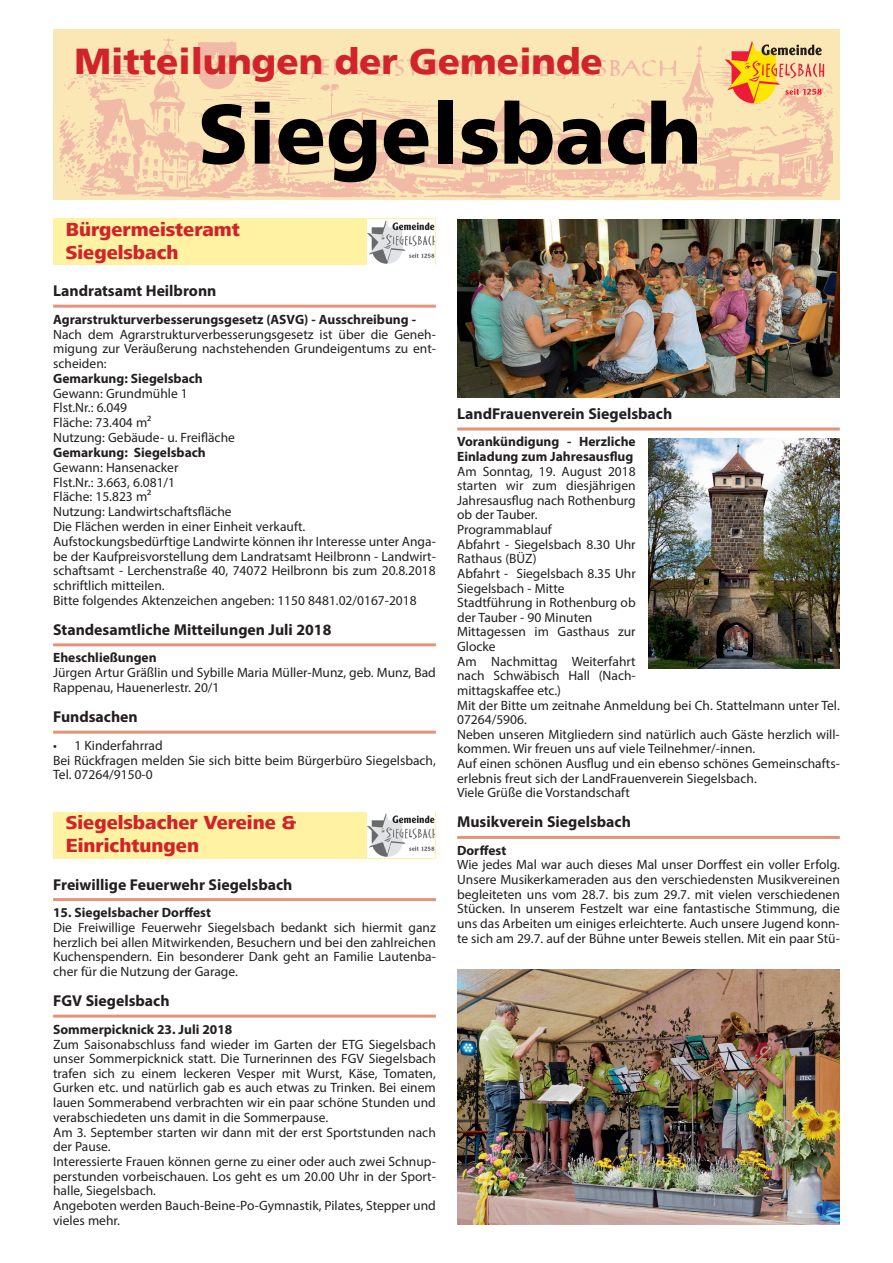
<style>
.page{position:relative;width:893px;height:1263px;background:#fff}
.page>*{position:absolute;margin:0;border:0;box-sizing:border-box;transform-origin:0 0}
.t1{font:900 84px "Frutiger LT";color:#000}
.t2{font:900 36px "Frutiger LT";color:#d1232a}
.t3{font:800 19.5px/23.4px "Frutiger Next LT";color:#d1232a}
.t4{font:700 15.75px "Myriad Pro";color:#231f20}
.t5{font:13.5px/14.5px "Myriad Pro";color:#231f20}
.t6{font:700 13.5px/14.5px "Myriad Pro";color:#231f20}
</style>
<div class="page">
<hr style="left:892px;top:0;width:1px;height:51px;background:#fff2a2">
<div style="left:53px;top:30px;width:787px;height:170px;background:#fbe7b6"></div>
<img style="left:59px;top:38px;width:774px;height:161px">
<svg style="left:725px;top:41px;width:99px;height:62px"></svg>
<hr style="left:53px;top:305px;width:383px;height:3px;background:#e59279">
<hr style="left:53px;top:643px;width:383px;height:3px;background:#e59279">
<hr style="left:53px;top:731px;width:383px;height:3px;background:#e59279">
<hr style="left:53px;top:898px;width:383px;height:3px;background:#e59279">
<hr style="left:53px;top:1014px;width:383px;height:3px;background:#e59279">
<div style="left:53px;top:218px;width:383px;height:47px;background:#fff2a2"></div>
<img style="left:367px;top:219px;width:68px;height:45px">
<div style="left:53px;top:812px;width:383px;height:46px;background:#fff2a2"></div>
<img style="left:367px;top:813px;width:68px;height:44px">
<hr style="left:457px;top:427px;width:383px;height:3px;background:#e59279">
<hr style="left:457px;top:836px;width:383px;height:3px;background:#e59279">
<img style="left:457px;top:219px;width:383px;height:179px">
<img style="left:648px;top:438px;width:192px;height:231px">
<img style="left:457px;top:969px;width:383px;height:256px">
<h2 class="t2" style="left:74px;top:40px;width:530px">Mitteilungen der Gemeinde</h2>
<h1 class="t1" style="left:198px;top:83px;width:505px">Siegelsbach</h1>
<h3 class="t3" style="left:66px;top:217px;width:176px">Bürgermeisteramt<br>Siegelsbach</h3>
<p class="t4" style="left:53px;top:281px;width:165px">Landratsamt Heilbronn</p>
<p class="t6" style="left:53px;top:311px;width:364px">Agrarstrukturverbesserungsgesetz (ASVG) - Ausschreibung -</p>
<p class="t5" style="left:53px;top:327px;width:384px;text-align:justify">Nach dem Agrarstrukturverbesserungsgesetz ist über die Geneh&shy;migung zur Veräußerung nachstehenden Grundeigentums zu ent&shy;scheiden:</p>
<p class="t6" style="left:53px;top:370px;width:151px">Gemarkung: Siegelsbach</p>
<p class="t5" style="left:53px;top:385px;width:183px">Gewann: Grundmühle 1<br>Flst.Nr.: 6.049<br>Fläche: 73.404 m²<br>Nutzung: Gebäude- u. Freifläche</p>
<p class="t6" style="left:53px;top:445px;width:154px">Gemarkung: Siegelsbach</p>
<p class="t5" style="left:53px;top:460px;width:384px">Gewann: Hansenacker<br>Flst.Nr.: 3.663, 6.081/1<br>Fläche: 15.823 m²<br>Nutzung: Landwirtschaftsfläche<br>Die Flächen werden in einer Einheit verkauft.<br>Aufstockungsbedürftige Landwirte können ihr Interesse unter Anga&shy;be der Kaufpreisvorstellung dem Landratsamt Heilbronn - Landwirt&shy;schaftsamt - Lerchenstraße 40, 74072 Heilbronn bis zum 20.8.2018 schriftlich mitteilen.<br>Bitte folgendes Aktenzeichen angeben: 1150 8481.02/0167-2018</p>
<p class="t4" style="left:53px;top:619px;width:280px">Standesamtliche Mitteilungen Juli 2018</p>
<p class="t6" style="left:53px;top:650px;width:105px">Eheschließungen</p>
<p class="t5" style="left:53px;top:665px;width:384px">Jürgen Artur Gräßlin und Sybille Maria Müller-Munz, geb. Munz, Bad<br>Rappenau, Hauenerlestr. 20/1</p>
<p class="t4" style="left:53px;top:706px;width:86px">Fundsachen</p>
<p class="t5" style="left:53px;top:738px;width:384px">• 1 Kinderfahrrad<br>Bei Rückfragen melden Sie sich bitte beim Bürgerbüro Siegelsbach,<br>Tel. 07264/9150-0</p>
<h3 class="t3" style="left:66px;top:811px;width:232px">Siegelsbacher Vereine &amp;<br>Einrichtungen</h3>
<p class="t4" style="left:53px;top:874px;width:241px">Freiwillige Feuerwehr Siegelsbach</p>
<p class="t6" style="left:53px;top:905px;width:159px">15. Siegelsbacher Dorffest</p>
<p class="t5" style="left:53px;top:920px;width:384px;text-align:justify">Die Freiwillige Feuerwehr Siegelsbach bedankt sich hiermit ganz herzlich bei allen Mitwirkenden, Besuchern und bei den zahlreichen Kuchenspendern. Ein besonderer Dank geht an Familie Lautenba&shy;cher für die Nutzung der Garage.</p>
<p class="t4" style="left:53px;top:990px;width:118px">FGV Siegelsbach</p>
<p class="t6" style="left:53px;top:1021px;width:181px">Sommerpicknick 23. Juli 2018</p>
<p class="t5" style="left:53px;top:1036px;width:384px">Zum Saisonabschluss fand wieder im Garten der ETG Siegelsbach unser Sommerpicknick statt. Die Turnerinnen des FGV Siegelsbach trafen sich zu einem leckeren Vesper mit Wurst, Käse, Tomaten, Gurken etc. und natürlich gab es auch etwas zu Trinken. Bei einem lauen Sommerabend verbrachten wir ein paar schöne Stunden und verabschiedeten uns damit in die Sommerpause.<br>Am 3. September starten wir dann mit der erst Sportstunden nach der Pause.<br>Interessierte Frauen können gerne zu einer oder auch zwei Schnup&shy;perstunden vorbeischauen. Los geht es um 20.00 Uhr in der Sport&shy;halle, Siegelsbach.<br>Angeboten werden Bauch-Beine-Po-Gymnastik, Pilates, Stepper und vieles mehr.</p>
<p class="t4" style="left:457px;top:403px;width:217px">LandFrauenverein Siegelsbach</p>
<p class="t6" style="left:457px;top:434px;width:180px">Vorankündigung - Herzliche<br>Einladung zum Jahresausflug</p>
<p class="t5" style="left:457px;top:464px;width:384px">Am Sonntag, 19. August 2018<br>starten wir zum diesjährigen<br>Jahresausflug nach Rothenburg<br>ob der Tauber.<br>Programmablauf<br>Abfahrt - Siegelsbach 8.30 Uhr<br>Rathaus (BÜZ)<br>Abfahrt - Siegelsbach 8.35 Uhr<br>Siegelsbach - Mitte<br>Stadtführung in Rothenburg ob<br>der Tauber - 90 Minuten<br>Mittagessen im Gasthaus zur<br>Glocke<br>Am Nachmittag Weiterfahrt<br>nach Schwäbisch Hall (Nach-<br>mittagskaffee etc.)<br>Mit der Bitte um zeitnahe Anmeldung bei Ch. Stattelmann unter Tel.<br>07264/5906.<br>Neben unseren Mitgliedern sind natürlich auch Gäste herzlich will&shy;kommen. Wir freuen uns auf viele Teilnehmer/-innen.<br>Auf einen schönen Ausflug und ein ebenso schönes Gemeinschafts&shy;erlebnis freut sich der LandFrauenverein Siegelsbach.<br>Viele Grüße die Vorstandschaft</p>
<p class="t4" style="left:457px;top:812px;width:175px">Musikverein Siegelsbach</p>
<p class="t6" style="left:457px;top:842px;width:51px">Dorffest</p>
<p class="t5" style="left:457px;top:857px;width:384px;text-align:justify">Wie jedes Mal war auch dieses Mal unser Dorffest ein voller Erfolg.<br>Unsere Musikerkameraden aus den verschiedensten Musikvereinen begleiteten uns vom 28.7. bis zum 29.7. mit vielen verschiedenen Stücken. In unserem Festzelt war eine fantastische Stimmung, die uns das Arbeiten um einiges erleichterte. Auch unsere Jugend konn&shy;te sich am 29.7. auf der Bühne unter Beweis stellen. Mit ein paar Stü-</p>
</div>
